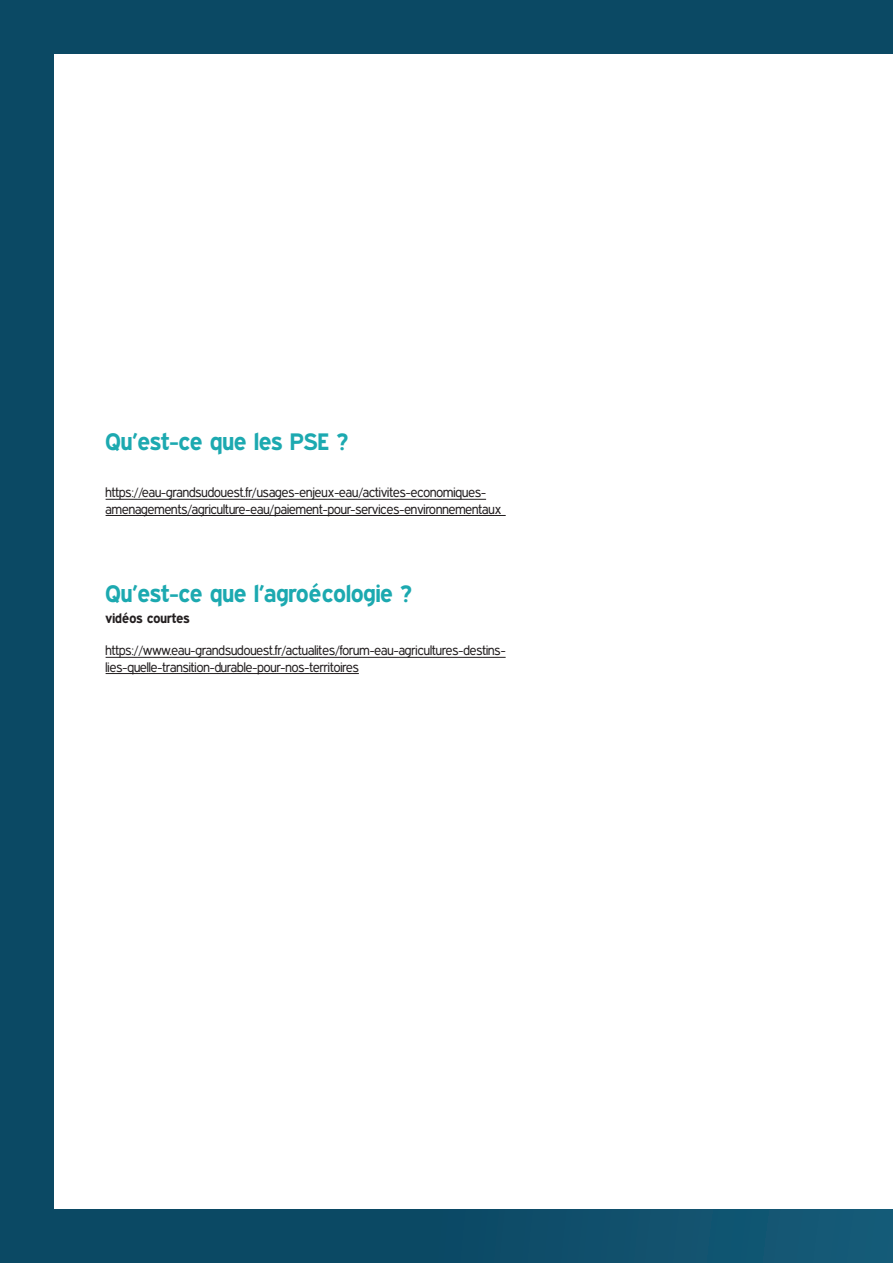
<style>
.page{position:relative;width:893px;height:1263px;background:#fff}
.page>*{position:absolute;margin:0;border:0;box-sizing:border-box;transform-origin:0 0}
.t1{font:700 24px "Expressway Rg";color:#1ca9b0}
.t2{font:13.5px/16.2px "Expressway Bk";color:#231f20}
.t3{font:700 13.5px "Expressway Rg";color:#231f20}
</style>
<div class="page">
<div style="left:0;top:0;width:893px;height:1263px;background:linear-gradient(to right,#0a4761,#0f506c)"></div>
<div style="left:54px;top:54px;width:839px;height:1155px;background:#fff"></div>
<hr style="left:106px;top:499px;width:380px;height:1px;background:#231f20">
<hr style="left:106px;top:515px;width:400px;height:1px;background:#231f20">
<hr style="left:106px;top:657px;width:400px;height:1px;background:#231f20">
<hr style="left:106px;top:673px;width:253px;height:1px;background:#231f20">
<h1 class="t1" style="left:106px;top:427px;width:244px">Qu’est-ce que les PSE ?</h1>
<p class="t2" style="left:106px;top:484px;width:397px">https://eau-grandsudouest.fr/usages-enjeux-eau/activites-economiques&shy;amenagements/agriculture-eau/paiement-pour-services-environnementaux</p>
<h1 class="t1" style="left:106px;top:579px;width:308px">Qu’est-ce que l’agroécologie ?</h1>
<p class="t3" style="left:106px;top:610px;width:86px">vidéos courtes</p>
<p class="t2" style="left:106px;top:642px;width:402px">https://www.eau-grandsudouest.fr/actualites/forum-eau-agricultures-destins&shy;lies-quelle-transition-durable-pour-nos-territoires</p>
</div>
